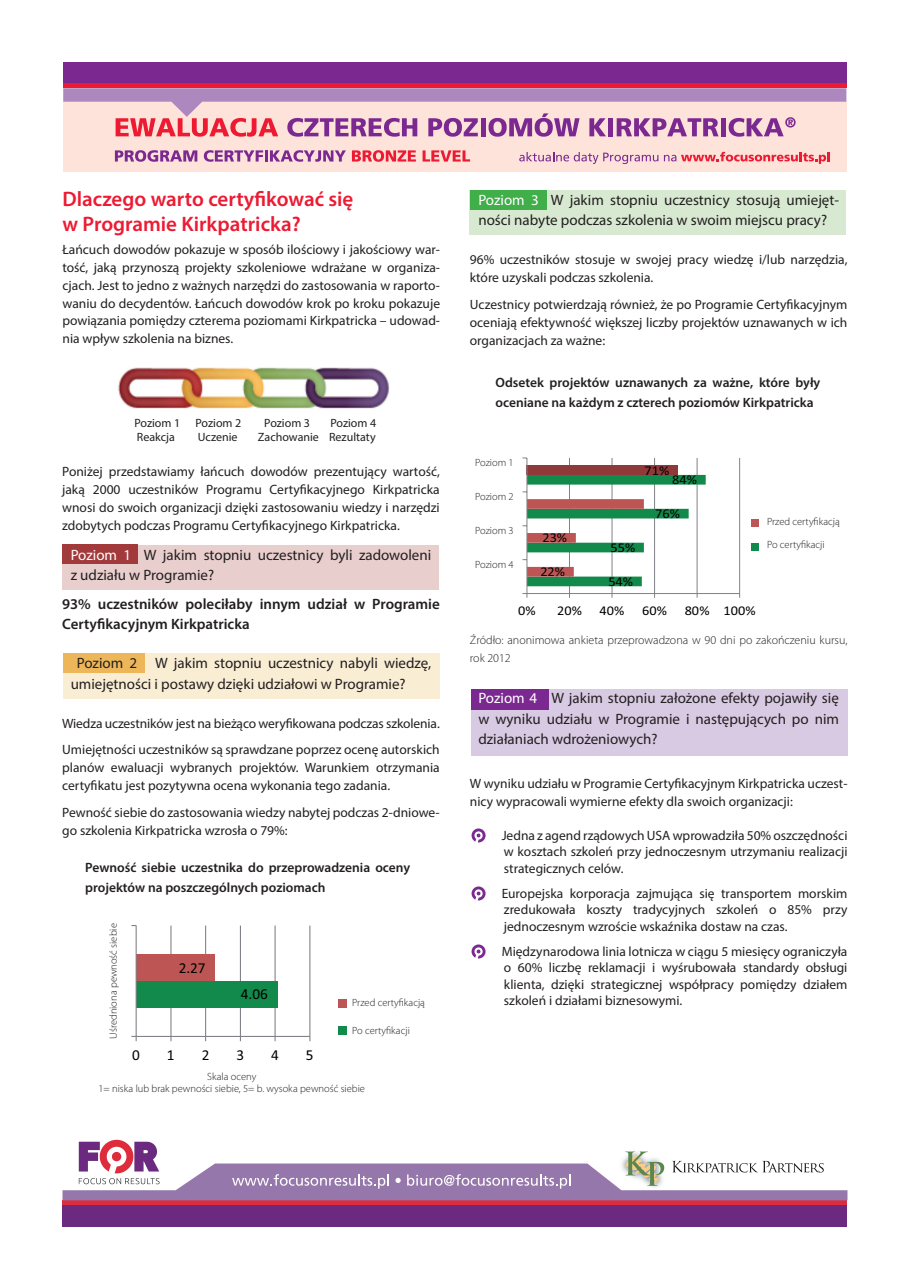
<style>
.page{position:relative;width:910px;height:1280px;background:#fff}
.page>*{position:absolute;margin:0;border:0;box-sizing:border-box;transform-origin:0 0}
.t1{font:600 21px/25.2px "Myriad Pro";color:#ed1a32}
.t2{font:15.15px "Calibri";color:#000}
.t3{font:15px/20.2px "Myriad Pro";color:#231f20}
.t4{font:600 15px/20.2px "Myriad Pro";color:#231f20}
.t5{font:13.5px/18px "Myriad Pro";color:#231f20;text-align:justify}
.t6{font:600 13.5px/20.2px "Myriad Pro";color:#231f20}
.t7{font:13.35px "Calibri";color:#000;scale:1.07 1}
.t8{font:300 12px/18px "Myriad Pro";color:#231f20}
.t9{font:12px "Myriad Pro";color:#231f20}
.t10{font:300 10.5px/12.6px "Myriad Pro";color:#231f20;text-align:center}
.s1{color:#fff}
</style>
<div class="page">
<div style="left:63px;top:1204px;width:784px;height:22px;background:#6b297f"></div>
<div style="left:63px;top:1200px;width:784px;height:5px;background:#df2c3c"></div>
<svg style="left:63px;top:1140px;width:784px;height:60px"></svg>
<div style="left:63px;top:62px;width:783px;height:23px;background:#7b2991"></div>
<div style="left:63px;top:101px;width:783px;height:71px;background:#fde3da"></div>
<hr style="left:63px;top:84px;width:783px;height:4px;background:#ed1a32">
<svg style="left:63px;top:88px;width:783px;height:49px"></svg>
<svg style="left:115px;top:150px;width:82px;height:12px"></svg>
<svg style="left:204px;top:150px;width:142px;height:12px"></svg>
<svg style="left:352px;top:150px;width:64px;height:12px"></svg>
<svg style="left:423px;top:150px;width:47px;height:12px"></svg>
<svg style="left:519px;top:152px;width:139px;height:12px"></svg>
<svg style="left:664px;top:152px;width:166px;height:12px"></svg>
<div style="left:63px;top:545px;width:376px;height:44px;background:#e8cecd"></div>
<div style="left:63px;top:654px;width:376px;height:45px;background:#f9edd4"></div>
<div style="left:63px;top:545px;width:75px;height:19px;background:#a23a3c"></div>
<div style="left:63px;top:654px;width:81px;height:19px;background:#edb759"></div>
<div style="left:470px;top:190px;width:376px;height:45px;background:#d8e9d2"></div>
<div style="left:470px;top:190px;width:76px;height:20px;background:#40ae49"></div>
<div style="left:471px;top:689px;width:376px;height:67px;background:#d9cae3"></div>
<div style="left:471px;top:689px;width:77px;height:20px;background:#7b2991"></div>
<img style="left:118px;top:367px;width:271px;height:42px">
<hr style="left:170px;top:925px;width:2px;height:111px;background:#818388">
<hr style="left:205px;top:925px;width:1px;height:111px;background:#818388">
<hr style="left:240px;top:925px;width:1px;height:111px;background:#818388">
<hr style="left:275px;top:925px;width:1px;height:111px;background:#818388">
<hr style="left:309px;top:925px;width:1px;height:111px;background:#818388">
<div style="left:136px;top:981px;width:141px;height:26px;background:#118a4b"></div>
<div style="left:136px;top:954px;width:79px;height:27px;background:#be5555"></div>
<hr style="left:136px;top:1036px;width:174px;height:1px;background:#818388">
<hr style="left:136px;top:925px;width:1px;height:111px;background:#818388">
<svg style="left:131px;top:1036px;width:6px;height:5px"></svg>
<div style="left:338px;top:999px;width:9px;height:8px;background:#be5555"></div>
<div style="left:338px;top:1027px;width:9px;height:8px;background:#118a4b"></div>
<svg style="left:472px;top:828px;width:14px;height:14px"></svg>
<svg style="left:472px;top:886px;width:14px;height:14px"></svg>
<svg style="left:472px;top:944px;width:14px;height:14px"></svg>
<hr style="left:569px;top:458px;width:1px;height:135px;background:#818388">
<hr style="left:611px;top:458px;width:1px;height:135px;background:#818388">
<hr style="left:654px;top:458px;width:1px;height:135px;background:#818388">
<hr style="left:697px;top:458px;width:1px;height:135px;background:#818388">
<hr style="left:739px;top:458px;width:1px;height:135px;background:#818388">
<div style="left:527px;top:465px;width:151px;height:10px;background:#903939"></div>
<hr style="left:527px;top:593px;width:213px;height:1px;background:#818388">
<hr style="left:526px;top:458px;width:1px;height:135px;background:#818388">
<svg style="left:522px;top:475px;width:184px;height:111px"></svg>
<div style="left:751px;top:519px;width:8px;height:8px;background:#be5555"></div>
<div style="left:751px;top:544px;width:8px;height:7px;background:#118a4b"></div>
<h1 class="t1" style="left:63px;top:186px;width:292px">Dlaczego warto certyfikować się w Programie Kirkpatricka?</h1>
<p class="t5" style="left:63px;top:240px;width:379px">Łańcuch dowodów pokazuje w sposób ilościowy i jakościowy war&shy;tość, jaką przynoszą projekty szkoleniowe wdrażane w organiza&shy;cjach. Jest to jedno z ważnych narzędzi do zastosowania w raporto&shy;waniu do decydentów. Łańcuch dowodów krok po kroku pokazuje powiązania pomiędzy czterema poziomami Kirkpatricka – udowad&shy;nia wpływ szkolenia na biznes.</p>
<p class="t9" style="left:134px;top:416px;width:47px">Poziom 1</p>
<p class="t9" style="left:196px;top:416px;width:47px">Poziom 2</p>
<p class="t9" style="left:264px;top:416px;width:47px">Poziom 3</p>
<p class="t9" style="left:330px;top:416px;width:47px">Poziom 4</p>
<p class="t9" style="left:137px;top:430px;width:40px">Reakcja</p>
<p class="t9" style="left:198px;top:430px;width:41px">Uczenie</p>
<p class="t9" style="left:258px;top:430px;width:119px">Zachowanie Rezultaty</p>
<p class="t5" style="left:62px;top:462px;width:379px">Poniżej przedstawiamy łańcuch dowodów prezentujący wartość, jaką 2000 uczestników Programu Certyfikacyjnego Kirkpatricka wnosi do swoich organizacji dzięki zastosowaniu wiedzy i narzędzi zdobytych podczas Programu Certyfikacyjnego Kirkpatricka.</p>
<p class="t3" style="left:71px;top:544px;width:362px"><span class="s1">Poziom 1</span> W jakim stopniu uczestnicy byli zadowoleni z udziału w Programie?</p>
<p class="t4" style="left:62px;top:593px;width:379px">93% uczestników poleciłaby innym udział w Programie<br>Certyfikacyjnym Kirkpatricka</p>
<p class="t3" style="left:71px;top:653px;width:362px;text-indent:6px">Poziom 2 W jakim stopniu uczestnicy nabyli wiedzę, umiejętności i postawy dzięki udziałowi w Programie?</p>
<p class="t5" style="left:62px;top:710px;width:379px;line-height:26.5px">Wiedza uczestników jest na bieżąco weryfikowana podczas szkolenia.<br>Umiejętności uczestników są sprawdzane poprzez ocenę autorskich</p>
<p class="t5" style="left:62px;top:759px;width:379px">planów ewaluacji wybranych projektów. Warunkiem otrzymania certyfikatu jest pozytywna ocena wykonania tego zadania.</p>
<p class="t5" style="left:62px;top:803px;width:379px">Pewność siebie do zastosowania wiedzy nabytej podczas 2-dniowe&shy;go szkolenia Kirkpatricka wzrosła o 79%:</p>
<p class="t6" style="left:85px;top:857px;width:326px">Pewność siebie uczestnika do przeprowadzenia oceny projektów na poszczególnych poziomach</p>
<p class="t10" style="left:107px;top:1039px;width:117px;rotate:-90deg">Uśredniona pewność siebie</p>
<p class="t2" style="left:179px;top:958px;width:28px">2.27</p>
<p class="t2" style="left:241px;top:985px;width:28px">4.06</p>
<p class="t2" style="left:132px;top:1046px;width:9px">0</p>
<p class="t2" style="left:167px;top:1046px;width:9px">1</p>
<p class="t2" style="left:202px;top:1046px;width:9px">2</p>
<p class="t2" style="left:236px;top:1046px;width:9px">3</p>
<p class="t2" style="left:271px;top:1046px;width:9px">4</p>
<p class="t2" style="left:306px;top:1046px;width:9px">5</p>
<p class="t10" style="left:352px;top:996px;width:74px">Przed certyfikacją</p>
<p class="t10" style="left:352px;top:1025px;width:59px">Po certyfikacji</p>
<p class="t10" style="left:98px;top:1070px;width:268px">Skala oceny<br>1= niska lub brak pewności siebie, 5= b. wysoka pewność siebie</p>
<p class="t3" style="left:478px;top:189px;width:362px"><span class="s1">Poziom 3</span> W jakim stopniu uczestnicy stosują umiejęt&shy;ności nabyte podczas szkolenia w swoim miejscu pracy?</p>
<p class="t5" style="left:470px;top:250px;width:379px">96% uczestników stosuje w swojej pracy wiedzę i/lub narzędzia, które uzyskali podczas szkolenia.</p>
<p class="t5" style="left:470px;top:295px;width:379px">Uczestnicy potwierdzają również, że po Programie Certyfikacyjnym oceniają efektywność większej liczby projektów uznawanych w ich organizacjach za ważne:</p>
<p class="t6" style="left:495px;top:372px;width:326px">Odsetek projektów uznawanych za ważne, które były oceniane na każdym z czterech poziomów Kirkpatricka</p>
<p class="t10" style="left:475px;top:456px;width:40px">Poziom 1</p>
<p class="t10" style="left:475px;top:490px;width:40px">Poziom 2</p>
<p class="t10" style="left:475px;top:524px;width:40px">Poziom 3</p>
<p class="t10" style="left:475px;top:558px;width:40px">Poziom 4</p>
<p class="t7" style="left:542px;top:529px;width:25px">23%</p>
<p class="t7" style="left:540px;top:563px;width:25px">22%</p>
<p class="t7" style="left:610px;top:539px;width:25px">55%</p>
<p class="t7" style="left:608px;top:573px;width:25px">54%</p>
<p class="t7" style="left:644px;top:462px;width:25px">71%</p>
<p class="t7" style="left:672px;top:471px;width:25px">84%</p>
<p class="t7" style="left:655px;top:505px;width:25px">76%</p>
<p class="t7" style="left:518px;top:602px;width:18px">0%</p>
<p class="t7" style="left:557px;top:602px;width:25px">20%</p>
<p class="t7" style="left:600px;top:602px;width:25px">40%</p>
<p class="t7" style="left:642px;top:602px;width:25px">60%</p>
<p class="t7" style="left:685px;top:602px;width:68px">80% 100%</p>
<p class="t10" style="left:767px;top:516px;width:74px">Przed certyfikacją</p>
<p class="t10" style="left:767px;top:539px;width:59px">Po certyfikacji</p>
<p class="t8" style="left:470px;top:631px;width:379px">Źródło: anonimowa ankieta przeprowadzona w 90 dni po zakończeniu kursu, rok 2012</p>
<p class="t3" style="left:478px;top:688px;width:362px;text-align:justify"><span class="s1">Poziom 4</span> W jakim stopniu założone efekty pojawiły się w wyniku udziału w Programie i następujących po nim działaniach wdrożeniowych?</p>
<p class="t5" style="left:470px;top:775px;width:379px">W wyniku udziału w Programie Certyfikacyjnym Kirkpatricka uczest&shy;nicy wypracowali wymierne efekty dla swoich organizacji:</p>
<p class="t5" style="left:502px;top:827px;width:347px;line-height:16.5px">Jedna z agend rządowych USA wprowadziła 50% oszczędności w kosztach szkoleń przy jednoczesnym utrzymaniu realizacji strategicznych celów.</p>
<p class="t5" style="left:502px;top:885px;width:347px;line-height:16.5px">Europejska korporacja zajmująca się transportem morskim zredukowała koszty tradycyjnych szkoleń o 85% przy jednoczesnym wzroście wskaźnika dostaw na czas.</p>
<p class="t5" style="left:502px;top:943px;width:347px;line-height:16.5px">Międzynarodowa linia lotnicza w ciągu 5 miesięcy ograniczyła o 60% liczbę reklamacji i wyśrubowała standardy obsługi klienta, dzięki strategicznej współpracy pomiędzy działem szkoleń i działami biznesowymi.</p>
</div>
